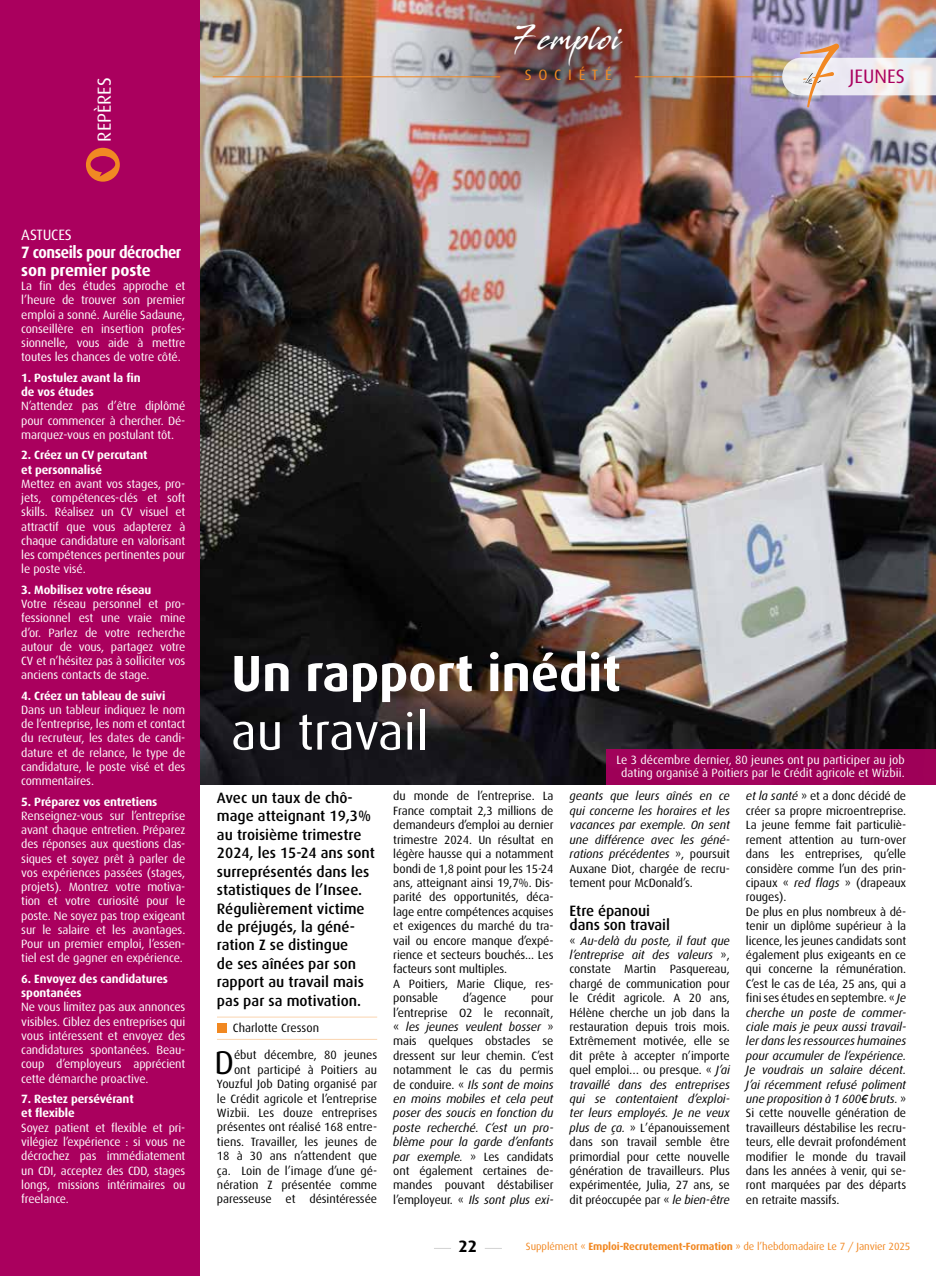
<style>
.page{position:relative;width:936px;height:1276px;background:#fff}
.page>*{position:absolute;margin:0;border:0;box-sizing:border-box;transform-origin:0 0}
.t1{font:700 51px "Dax";color:#fff}
.t2{font:51px "Dax";color:#fff}
.t3{font:33px "Dax";color:#000}
.t4{font:32.1px "Stingray";letter-spacing:.04em;color:#fff;scale:.74 1}
.t5{font:19.5px "Dax";color:#aa005e}
.t6{font:18.9px "Dax";color:#fff}
.t7{font:700 16.5px/18px "Dax";letter-spacing:-.03em;color:#fff;scale:.92 1}
.t8{font:700 16.5px "Dax";color:#000}
.t9{font:500 15px/18.5px "Dax";color:#000}
.t10{font:15px "Dax";letter-spacing:-.01em;color:#fff}
.t11{font:15px "Dax";letter-spacing:.45em;color:#f18821}
.t12{font:12px/14.4px "Dax";letter-spacing:-.005em;color:#000}
.t13{font:12px/14.2px "Dax";letter-spacing:-.01em;color:#fff;text-align:justify}
.t14{font:700 12px/14.4px "Dax";letter-spacing:-.01em;color:#fff}
.t15{font:italic 12px/14.4px "Dax";letter-spacing:-.005em;color:#000;text-align:justify}
.t16{font:10.5px "Dax";letter-spacing:-.01em;color:#f18823}
.s1{font-style:italic}
.s2{font-style:normal}
.s3{font-family:"Arial";font-style:italic;font-size:11.25px}
.s4{font-weight:700}
</style>
<div class="page">
<img style="left:200px;top:0;width:735px;height:784px">
<img style="left:393px;top:0;width:358px;height:232px">
<svg style="left:434px;top:1248px;width:17px;height:1px"></svg>
<svg style="left:485px;top:1248px;width:17px;height:1px"></svg>
<div style="left:0;top:0;width:200px;height:1276px;background:#aa005e"></div>
<hr style="left:217px;top:1016px;width:160px;height:1px;background:#f18821">
<div style="left:217px;top:1023px;width:9px;height:9px;background:#f18821"></div>
<hr style="left:217px;top:1039px;width:160px;height:1px;background:#f18821">
<hr style="left:213px;top:77px;width:287px;height:1px;background:#f18821">
<hr style="left:634px;top:77px;width:148px;height:1px;background:#f18821">
<svg style="left:86px;top:148px;width:34px;height:34px"></svg>
<div style="left:606px;top:749px;width:329px;height:35px;background:#9f0158"></div>
<svg style="left:793px;top:36px;width:53px;height:78px"></svg>
<img style="left:782px;top:43px;width:153px;height:65px">
<h3 class="t6" style="left:94px;top:142px;width:66px;rotate:-90deg">REPÈRES</h3>
<h3 class="t4" style="left:512px;top:17px;width:149px">7 emploi</h3>
<p class="t11" style="left:524px;top:66px;width:88px">SOCIÉTÉ</p>
<h3 class="t5" style="left:849px;top:66px;width:57px">JEUNES</h3>
<p class="t10" style="left:21px;top:226px;width:52px">ASTUCES</p>
<h3 class="t7" style="left:21px;top:243px;width:175px">7 conseils pour décrocher son premier poste</h3>
<p class="t13" style="left:21px;top:279px;width:166px">La fin des études approche et l’heure de trouver son premier emploi a sonné. Aurélie Sadaune, conseillère en insertion profes&shy;sionnelle, vous aide à mettre toutes les chances de votre côté.</p>
<p class="t14" style="left:21px;top:370px;width:121px">1. Postulez avant la fin de vos études</p>
<p class="t13" style="left:21px;top:399px;width:166px">N’attendez pas d’être diplômé pour commencer à chercher. Dé&shy;marquez-vous en postulant tôt.</p>
<p class="t14" style="left:21px;top:448px;width:128px">2. Créez un CV percutant et personnalisé</p>
<p class="t13" style="left:21px;top:477px;width:166px">Mettez en avant vos stages, pro&shy;jets, compétences-clés et soft skills. Réalisez un CV visuel et attractif que vous adapterez à chaque candidature en valorisant les compétences pertinentes pour le poste visé.</p>
<p class="t14" style="left:21px;top:582px;width:132px">3. Mobilisez votre réseau</p>
<p class="t13" style="left:21px;top:597px;width:166px">Votre réseau personnel et pro&shy;fessionnel est une vraie mine d’or. Parlez de votre recherche autour de vous, partagez votre CV et n’hésitez pas à solliciter vos anciens contacts de stage.</p>
<p class="t14" style="left:21px;top:688px;width:146px">4. Créez un tableau de suivi</p>
<p class="t13" style="left:21px;top:703px;width:166px">Dans un tableur indiquez le nom de l’entreprise, les nom et contact du recruteur, les dates de candi&shy;dature et de relance, le type de candidature, le poste visé et des commentaires.</p>
<p class="t14" style="left:21px;top:794px;width:138px">5. Préparez vos entretiens</p>
<p class="t13" style="left:21px;top:808px;width:166px">Renseignez-vous sur l’entreprise avant chaque entretien. Préparez des réponses aux questions clas&shy;siques et soyez prêt à parler de vos expériences passées (stages, projets). Montrez votre motiva&shy;tion et votre curiosité pour le poste. Ne soyez pas trop exigeant sur le salaire et les avantages.<br>Pour un premier emploi, l’essen&shy;tiel est de gagner en expérience.</p>
<p class="t14" style="left:21px;top:971px;width:148px">6. Envoyez des candidatures spontanées</p>
<p class="t13" style="left:21px;top:1000px;width:166px">Ne vous limitez pas aux annonces visibles. Ciblez des entreprises qui vous intéressent et envoyez des candidatures spontanées. Beau&shy;coup d’employeurs apprécient cette démarche proactive.</p>
<p class="t14" style="left:21px;top:1091px;width:114px">7. Restez persévérant et flexible</p>
<p class="t13" style="left:21px;top:1120px;width:166px">Soyez patient et flexible et pri&shy;vilégiez l’expérience : si vous ne décrochez pas immédiatement un CDI, acceptez des CDD, stages longs, missions intérimaires ou freelance.</p>
<h1 class="t1" style="left:231px;top:644px;width:391px">Un rapport inédit</h1>
<h1 class="t2" style="left:231px;top:703px;width:199px">au travail</h1>
<p class="t9" style="left:217px;top:788px;width:159px">Avec un taux de chô&shy;mage atteignant 19,3% au troisième trimestre<br>2024, les 15-24 ans sont surreprésentés dans les statistiques de l’Insee.<br>Régulièrement victime de préjugés, la géné&shy;ration Z se distingue<br>de ses aînées par son rapport au travail mais pas par sa motivation.</p>
<p class="t12" style="left:233px;top:1020px;width:88px">Charlotte Cresson</p>
<h2 class="t3" style="left:214px;top:1044px;width:21px">D</h2>
<p class="t12" style="left:217px;top:1048px;width:162px;text-align:right">ébut décembre, 80 jeunes ont participé à Poitiers au<br>Youzful Job Dating organisé par le Crédit agricole et l’entreprise<br>Wizbii. Les douze entreprises présentes ont réalisé 168 entre&shy;tiens. Travailler, les jeunes de<br>18 à 30 ans n’attendent que ça. Loin de l’image d’une gé&shy;nération Z présentée comme paresseuse et désintéressée</p>
<p class="t12" style="left:393px;top:789px;width:162px">du monde de l’entreprise. La<br>France comptait 2,3 millions de demandeurs d’emploi au dernier trimestre 2024. Un résultat en légère hausse qui a notamment bondi de 1,8 point pour les 15-24 ans, atteignant ainsi 19,7%. Dis&shy;parité des opportunités, déca&shy;lage entre compétences acquises et exigences du marché du tra&shy;vail ou encore manque d’expé&shy;rience et secteurs bouchés... Les facteurs sont multiples.<br>A Poitiers, Marie Clique, res&shy;ponsable</p>
<p class="t12" style="left:463px;top:991px;width:45px">d’agence</p>
<p class="t12" style="left:393px;top:991px;width:162px;text-align:justify;text-indent:138px">pour l’entreprise O2 le reconnaît, « <span class="s1">les jeunes veulent bosser</span> » mais quelques obstacles se dressent sur leur chemin. C’est notamment le cas du permis de conduire. « <span class="s1">Ils sont de moins en moins mobiles et cela peut poser des soucis en fonction du poste recherché. C’est un pro&shy;blème pour la garde d’enfants par exemple.</span> » Les candidats ont également certaines de&shy;mandes pouvant déstabiliser l’employeur. « <span class="s1">Ils sont plus exi-</span></p>
<p class="t13" style="left:616px;top:753px;width:290px;line-height:13.5px;text-align:center">Le 3 décembre dernier, 80 jeunes ont pu participer au job dating organisé à Poitiers par le Crédit agricole et Wizbii.</p>
<p class="t15" style="left:569px;top:789px;width:162px">geants que leurs aînés en ce qui concerne les horaires et les vacances par exemple. On sent une différence avec les géné&shy;rations précédentes <span class="s2">», poursuit Auxane Diot, chargée de recru&shy;tement pour McDonald’s.</span></p>
<p class="t9" style="left:569px;top:903px;width:102px;line-height:14.4px">Etre épanoui dans son travail</p>
<p class="t12" style="left:569px;top:933px;width:162px;text-align:justify">« <span class="s1">Au-delà du poste, il faut que l’entreprise ait des valeurs</span> », constate Martin Pasquereau, chargé de communication pour le Crédit agricole. A 20 ans, Hélène cherche un job dans la restauration depuis trois mois.<br>Extrêmement motivée, elle se dit prête à accepter n’importe quel emploi… ou presque. « <span class="s1">J’ai travaillé dans des entreprises qui se contentaient d’exploi&shy;ter leurs employés. Je ne veux plus de ça.</span> » L’épanouissement dans son travail semble être primordial pour cette nouvelle génération de travailleurs. Plus expérimentée, Julia, 27 ans, se dit préoccupée par « <span class="s1">le bien-être</span></p>
<p class="t12" style="left:746px;top:789px;width:162px"><span class="s1">et la santé</span> » et a donc décidé de créer sa propre microentreprise.<br>La jeune femme fait particuliè&shy;rement attention au turn-over dans les entreprises, qu’elle considère comme l’un des prin&shy;cipaux « <span class="s1">red flags</span> » (drapeaux rouges).<br>De plus en plus nombreux à dé&shy;tenir un diplôme supérieur à la licence, les jeunes candidats sont également plus exigeants en ce qui concerne la rémunération.<br>C’est le cas de Léa, 25 ans, qui a fini ses études en septembre. « <span class="s1">Je cherche un poste de commer&shy;ciale mais je peux aussi travail&shy;ler dans les ressources humaines pour accumuler de l’expérience.<br>Je voudrais un salaire décent.<br>J’ai récemment refusé poliment une proposition à 1 600</span><span class="s3">€</span> <span class="s1">bruts.</span> »<br>Si cette nouvelle génération de travailleurs déstabilise les recru&shy;teurs, elle devrait profondément modifier le monde du travail dans les années à venir, qui se&shy;ront marquées par des départs en retraite massifs.</p>
<h3 class="t8" style="left:458px;top:1237px;width:20px">22</h3>
<p class="t16" style="left:526px;top:1240px;width:386px">Supplément « <span class="s4">Emploi-Recrutement-Formation</span> » de l’hebdomadaire Le 7 / Janvier 2025</p>
</div>
